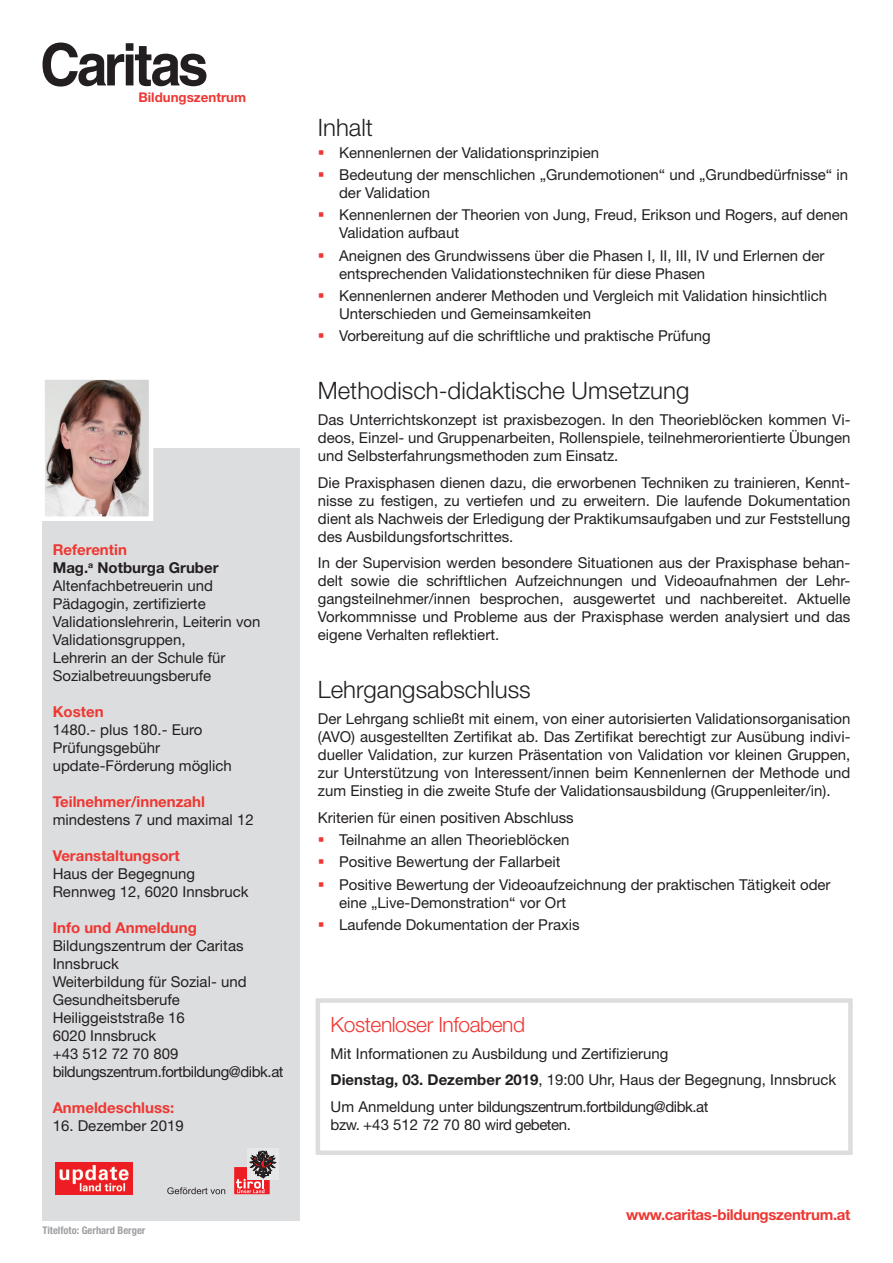
<style>
.page{position:relative;width:893px;height:1263px;background:#fff}
.page>*{position:absolute;margin:0;border:0;box-sizing:border-box;transform-origin:0 0}
.t1{font:300 24px "Helvetica Neue LT Std";color:#231f20}
.t2{font:300 21px "Helvetica Neue LT Std";letter-spacing:-.02em;color:#ee3732}
.t3{font:700 15.45px "Helvetica Neue LT Std";letter-spacing:.01em;color:#ef482c}
.t4{font:15px/18px "Helvetica Neue LT Std";color:#231f20}
.t5{font:700 15px "Helvetica Neue LT Std";color:#ee3732}
.t6{font:700 15px "Helvetica Neue LT Std";letter-spacing:-.02em;color:#ee3732}
.t7{font:15px "Helvetica Neue LT Std";letter-spacing:-.03em;color:#231f20}
.t8{font:700 13.35px "Helvetica Neue LT Std";color:#ee3732}
.t9{font:700 condensed 10.5px "Helvetica Neue LT Std";color:#9d9fa2}
.s1{font-weight:700;color:#ee3732}
.s2{font-weight:700}
.s3{color:#ee3732}
</style>
<div class="page">
<div style="left:43px;top:448px;width:257px;height:772px;background:#dcdddf"></div>
<div style="left:316px;top:998px;width:537px;height:157px;border:4px solid #dcdddf"></div>
<svg style="left:43px;top:43px;width:163px;height:44px"></svg>
<img style="left:45px;top:380px;width:103px;height:136px">
<div style="left:40px;top:375px;width:113px;height:146px;border:4px solid #fff"></div>
<img style="left:56px;top:1162px;width:76px;height:32px">
<div style="left:247px;top:1149px;width:31px;height:31px;background:#e6e7e9"></div>
<svg style="left:234px;top:1150px;width:42px;height:44px"></svg>
<svg style="left:167px;top:1187px;width:58px;height:7px"></svg>
<p class="t3" style="left:153px;top:86px;width:69px">einblicke</p>
<p class="t8" style="left:138px;top:89px;width:109px">Bildungszentrum</p>
<p class="t4" style="left:53px;top:540px;width:209px"><span class="s1">Referentin<br></span><span class="s2">Mag.</span><sup>a</sup> <span class="s2">Notburga Gruber<br></span>Altenfachbetreuerin und<br>Pädagogin, zertifizierte<br>Validationslehrerin, Leiterin von<br>Validationsgruppen,<br>Lehrerin an der Schule für<br>Sozialbetreuungsberufe</p>
<p class="t5" style="left:53px;top:702px;width:52px">Kosten</p>
<p class="t4" style="left:53px;top:720px;width:181px">1480.- plus 180.- Euro<br>Prüfungsgebühr update-Förderung möglich</p>
<p class="t5" style="left:53px;top:792px;width:154px">Teilnehmer/innenzahl</p>
<p class="t4" style="left:53px;top:810px;width:202px">mindestens 7 und maximal 12</p>
<p class="t5" style="left:53px;top:846px;width:128px">Veranstaltungsort</p>
<p class="t4" style="left:53px;top:864px;width:197px">Haus der Begegnung<br>Rennweg 12, 6020 Innsbruck</p>
<p class="t5" style="left:53px;top:918px;width:146px">Info und Anmeldung</p>
<p class="t4" style="left:53px;top:936px;width:232px">Bildungszentrum der Caritas<br>Innsbruck<br>Weiterbildung für Sozial- und<br>Gesundheitsberufe<br>Heiliggeiststraße 16<br>6020 Innsbruck<br>+43 512 72 70 809 bildungszentrum.fortbildung@dibk.at</p>
<p class="t5" style="left:53px;top:1098px;width:123px">Anmeldeschluss:</p>
<p class="t4" style="left:53px;top:1116px;width:133px">16. Dezember 2019</p>
<p class="t9" style="left:43px;top:1224px;width:104px">Titelfoto: Gerhard Berger</p>
<h1 class="t1" style="left:318px;top:112px;width:57px">Inhalt</h1>
<p class="t4" style="left:318px;top:143px;width:283px"><span class="s3">▪</span> Kennenlernen der Validationsprinzipien</p>
<p class="t4" style="left:339px;top:166px;width:511px;text-indent:-21px"><span class="s3">▪</span> Bedeutung der menschlichen „Grundemotionen“ und „Grundbedürfnisse“ in der Validation</p>
<p class="t4" style="left:339px;top:206px;width:511px;text-indent:-21px"><span class="s3">▪</span> Kennenlernen der Theorien von Jung, Freud, Erikson und Rogers, auf denen<br>Validation aufbaut</p>
<p class="t4" style="left:339px;top:246px;width:487px;text-indent:-21px"><span class="s3">▪</span> Aneignen des Grundwissens über die Phasen I, II, III, IV und Erlernen der entsprechenden Validationstechniken für diese Phasen</p>
<p class="t4" style="left:339px;top:286px;width:490px;text-indent:-21px"><span class="s3">▪</span> Kennenlernen anderer Methoden und Vergleich mit Validation hinsichtlich<br>Unterschieden und Gemeinsamkeiten</p>
<p class="t4" style="left:318px;top:327px;width:394px"><span class="s3">▪</span> Vorbereitung auf die schriftliche und praktische Prüfung</p>
<h1 class="t1" style="left:318px;top:376px;width:373px">Methodisch-didaktische Umsetzung</h1>
<p class="t4" style="left:318px;top:411px;width:534px;text-align:justify">Das Unterrichtskonzept ist praxisbezogen. In den Theorieblöcken kommen Vi&shy;deos, Einzel- und Gruppenarbeiten, Rollenspiele, teilnehmerorientierte Übungen und Selbsterfahrungsmethoden zum Einsatz.</p>
<p class="t4" style="left:318px;top:473px;width:534px;text-align:justify">Die Praxisphasen dienen dazu, die erworbenen Techniken zu trainieren, Kennt&shy;nisse zu festigen, zu vertiefen und zu erweitern. Die laufende Dokumentation dient als Nachweis der Erledigung der Praktikumsaufgaben und zur Feststellung des Ausbildungsfortschrittes.</p>
<p class="t4" style="left:318px;top:554px;width:534px;text-align:justify">In der Supervision werden besondere Situationen aus der Praxisphase behan&shy;delt sowie die schriftlichen Aufzeichnungen und Videoaufnahmen der Lehr&shy;gangsteilnehmer/innen besprochen, ausgewertet und nachbereitet. Aktuelle Vorkommnisse und Probleme aus der Praxisphase werden analysiert und das eigene Verhalten reflektiert.</p>
<h1 class="t1" style="left:318px;top:675px;width:214px">Lehrgangsabschluss</h1>
<p class="t4" style="left:318px;top:710px;width:534px;text-align:justify">Der Lehrgang schließt mit einem, von einer autorisierten Validationsorganisation (AVO) ausgestellten Zertifikat ab. Das Zertifikat berechtigt zur Ausübung indivi&shy;dueller Validation, zur kurzen Präsentation von Validation vor kleinen Gruppen, zur Unterstützung von Interessent/innen beim Kennenlernen der Methode und zum Einstieg in die zweite Stufe der Validationsausbildung (Gruppenleiter/in).</p>
<p class="t4" style="left:318px;top:808px;width:257px">Kriterien für einen positiven Abschluss</p>
<p class="t4" style="left:318px;top:831px;width:253px"><span class="s3">▪</span> Teilnahme an allen Theorieblöcken</p>
<p class="t4" style="left:318px;top:853px;width:244px"><span class="s3">▪</span> Positive Bewertung der Fallarbeit</p>
<p class="t4" style="left:339px;top:875px;width:493px;text-indent:-21px"><span class="s3">▪</span> Positive Bewertung der Videoaufzeichnung der praktischen Tätigkeit oder eine „Live-Demonstration“ vor Ort</p>
<p class="t4" style="left:318px;top:915px;width:263px"><span class="s3">▪</span> Laufende Dokumentation der Praxis</p>
<h2 class="t2" style="left:331px;top:1012px;width:196px">Kostenloser Infoabend</h2>
<p class="t4" style="left:331px;top:1040px;width:507px;line-height:26.5px">Mit Informationen zu Ausbildung und Zertifizierung<br><span class="s2">Dienstag, 03. Dezember 2019</span>, 19:00 Uhr, Haus der Begegnung, Innsbruck<br>Um Anmeldung unter bildungszentrum.fortbildung@dibk.at</p>
<p class="t7" style="left:331px;top:1115px;width:242px">bzw. +43 512 72 70 80 wird gebeten.</p>
<p class="t6" style="left:626px;top:1206px;width:226px">www.caritas-bildungszentrum.at</p>
</div>
